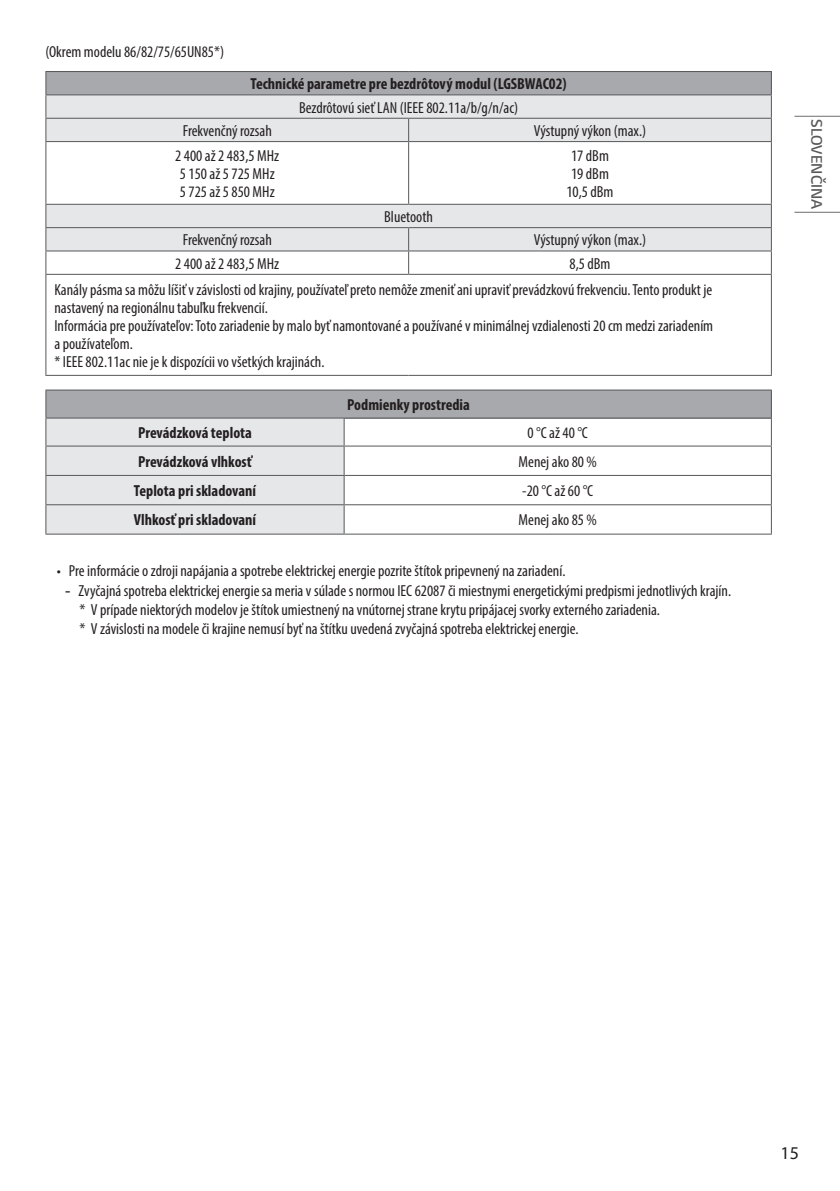
<style>
.page{position:relative;width:840px;height:1191px;background:#fff}
.page>*{position:absolute;margin:0;border:0;box-sizing:border-box;transform-origin:0 0}
.t1{font:18px "Myriad Pro";color:#231f20}
.Body_Table{font:condensed 16px/18px "Myriad Pro";color:#231f20}
.Body_Center{font:700 condensed 16px "Myriad Pro";color:#231f20}
.Body_Center-2{font:condensed 16px "Myriad Pro";color:#231f20}
.Body_Table_Center{font:condensed 16px "Myriad Pro";color:#231f20}
.Body{font:condensed 16px "Myriad Pro";color:#231f20}
.t2{font:300 16px "LG Smart";color:#57585a}
.s1{font-family:"Arial";font-stretch:normal}
</style>
<div class="page">
<hr style="left:794px;top:116px;width:45px;height:1px;background:#6c6d70">
<hr style="left:794px;top:212px;width:45px;height:1px;background:#6c6d70">
<div style="left:46px;top:72px;width:725px;height:23px;background:#a8a9ad"></div>
<svg style="left:46px;top:95px;width:724px;height:155px;fill:#e6e7e9"></svg>
<hr style="left:45px;top:94px;width:363px;height:1px;background:#57585a">
<hr style="left:408px;top:94px;width:363px;height:1px;background:#57585a">
<hr style="left:45px;top:118px;width:363px;height:1px;background:#57585a">
<hr style="left:45px;top:227px;width:363px;height:1px;background:#57585a">
<hr style="left:45px;top:275px;width:1px;height:100px;background:#57585a">
<hr style="left:45px;top:141px;width:363px;height:1px;background:#57585a">
<hr style="left:45px;top:142px;width:1px;height:62px;background:#57585a">
<svg style="left:45px;top:205px;width:1px;height:69px"></svg>
<hr style="left:45px;top:250px;width:363px;height:1px;background:#57585a">
<hr style="left:45px;top:274px;width:363px;height:1px;background:#57585a">
<hr style="left:408px;top:274px;width:363px;height:1px;background:#57585a">
<hr style="left:45px;top:375px;width:363px;height:1px;background:#57585a">
<hr style="left:408px;top:375px;width:363px;height:1px;background:#57585a">
<hr style="left:45px;top:204px;width:363px;height:1px;background:#57585a">
<hr style="left:408px;top:204px;width:363px;height:1px;background:#57585a">
<hr style="left:408px;top:118px;width:363px;height:1px;background:#57585a">
<svg style="left:408px;top:119px;width:1px;height:22px"></svg>
<hr style="left:408px;top:227px;width:363px;height:1px;background:#57585a">
<svg style="left:408px;top:228px;width:1px;height:46px"></svg>
<hr style="left:770px;top:275px;width:1px;height:100px;background:#57585a">
<hr style="left:408px;top:141px;width:363px;height:1px;background:#57585a">
<hr style="left:408px;top:142px;width:1px;height:62px;background:#57585a">
<hr style="left:770px;top:142px;width:1px;height:62px;background:#57585a">
<svg style="left:770px;top:205px;width:1px;height:69px"></svg>
<hr style="left:408px;top:250px;width:363px;height:1px;background:#57585a">
<hr style="left:45px;top:71px;width:363px;height:1px;background:#57585a">
<svg style="left:45px;top:72px;width:1px;height:69px"></svg>
<hr style="left:408px;top:71px;width:363px;height:1px;background:#57585a">
<svg style="left:770px;top:72px;width:1px;height:69px"></svg>
<div style="left:46px;top:390px;width:725px;height:28px;background:#a8a9ad"></div>
<hr style="left:45px;top:389px;width:299px;height:1px;background:#57585a">
<hr style="left:344px;top:389px;width:427px;height:1px;background:#57585a">
<hr style="left:344px;top:417px;width:427px;height:1px;background:#57585a">
<hr style="left:344px;top:445px;width:427px;height:1px;background:#57585a">
<hr style="left:344px;top:475px;width:427px;height:1px;background:#57585a">
<hr style="left:344px;top:504px;width:427px;height:1px;background:#57585a">
<svg style="left:770px;top:390px;width:1px;height:143px"></svg>
<hr style="left:344px;top:533px;width:427px;height:1px;background:#57585a">
<svg style="left:45px;top:390px;width:299px;height:143px"></svg>
<hr style="left:45px;top:533px;width:299px;height:1px;background:#57585a">
<p class="Body" style="left:45px;top:42px;width:180px">(Okrem modelu 86/82/75/65UN85*)</p>
<p class="Body_Center" style="left:250px;top:74px;width:317px">Technické parametre pre bezdrôtový modul (LGSBWAC02)</p>
<p class="Body_Center-2" style="left:299px;top:98px;width:220px">Bezdrôtovú sieť LAN (IEEE 802.11a/b/g/n/ac)</p>
<p class="Body_Center-2" style="left:182px;top:121px;width:91px">Frekvenčný rozsah</p>
<p class="Body_Center-2" style="left:533px;top:121px;width:114px">Výstupný výkon (max.)</p>
<p class="Body_Table_Center" style="left:175px;top:146px;width:105px">2 400 až 2 483,5 MHz</p>
<p class="Body_Table_Center" style="left:180px;top:164px;width:96px">5 150 až 5 725 MHz</p>
<p class="Body_Table_Center" style="left:180px;top:182px;width:96px">5 725 až 5 850 MHz</p>
<p class="Body_Table_Center" style="left:570px;top:146px;width:39px">17 dBm</p>
<p class="Body_Table_Center" style="left:570px;top:164px;width:39px">19 dBm</p>
<p class="Body_Table_Center" style="left:566px;top:182px;width:49px">10,5 dBm</p>
<p class="Body_Center-2" style="left:384px;top:207px;width:50px">Bluetooth</p>
<p class="Body_Table_Center" style="left:182px;top:230px;width:91px">Frekvenčný rozsah</p>
<p class="Body_Table_Center" style="left:533px;top:230px;width:114px">Výstupný výkon (max.)</p>
<p class="Body_Table_Center" style="left:175px;top:254px;width:105px">2 400 až 2 483,5 MHz</p>
<p class="Body_Table_Center" style="left:569px;top:254px;width:42px">8,5 dBm</p>
<p class="Body_Table" style="left:54px;top:280px;width:659px">Kanály pásma sa môžu líšiť v závislosti od krajiny, používateľ preto nemôže zmeniť ani upraviť prevádzkovú frekvenciu. Tento produkt je nastavený na regionálnu tabuľku frekvencií.</p>
<p class="Body_Table" style="left:54px;top:316px;width:660px">Informácia pre používateľov: Toto zariadenie by malo byť namontované a používané v minimálnej vzdialenosti 20 cm medzi zariadením a používateľom.</p>
<p class="Body_Table" style="left:54px;top:352px;width:271px">* IEEE 802.11ac nie je k dispozícii vo všetkých krajinách.</p>
<p class="Body_Center" style="left:347px;top:395px;width:124px">Podmienky prostredia</p>
<p class="Body_Center" style="left:138px;top:423px;width:115px">Prevádzková teplota</p>
<p class="Body_Center-2" style="left:527px;top:423px;width:62px">0 °C až 40 °C</p>
<p class="Body_Center" style="left:138px;top:451px;width:115px">Prevádzková vlhkosť</p>
<p class="Body_Center-2" style="left:518px;top:452px;width:80px">Menej ako 80 %</p>
<p class="Body_Center" style="left:134px;top:481px;width:123px">Teplota pri skladovaní</p>
<p class="Body_Center-2" style="left:522px;top:481px;width:72px">-20 °C až 60 °C</p>
<p class="Body_Center" style="left:134px;top:510px;width:124px">Vlhkosť pri skladovaní</p>
<p class="Body_Center-2" style="left:518px;top:510px;width:80px">Menej ako 85 %</p>
<p class="Body_Table" style="left:57px;top:562px;width:510px">• Pre informácie o zdroji napájania a spotrebe elektrickej energie pozrite štítok pripevnený na zariadení.</p>
<p class="Body_Table" style="left:65px;top:581px;width:667px"><span class="s1">-</span> Zvyčajná spotreba elektrickej energie sa meria v súlade s normou IEC 62087 či miestnymi energetickými predpismi jednotlivých krajín.</p>
<p class="Body_Table" style="left:79px;top:600px;width:581px">* V prípade niektorých modelov je štítok umiestnený na vnútornej strane krytu pripájacej svorky externého zariadenia.</p>
<p class="Body_Table" style="left:79px;top:619px;width:500px">* V závislosti na modele či krajine nemusí byť na štítku uvedená zvyčajná spotreba elektrickej energie.</p>
<p class="t2" style="left:827px;top:119px;width:92px;rotate:90deg">SLOVENČINA</p>
<p class="t1" style="left:780px;top:1142px;width:20px">15</p>
</div>
